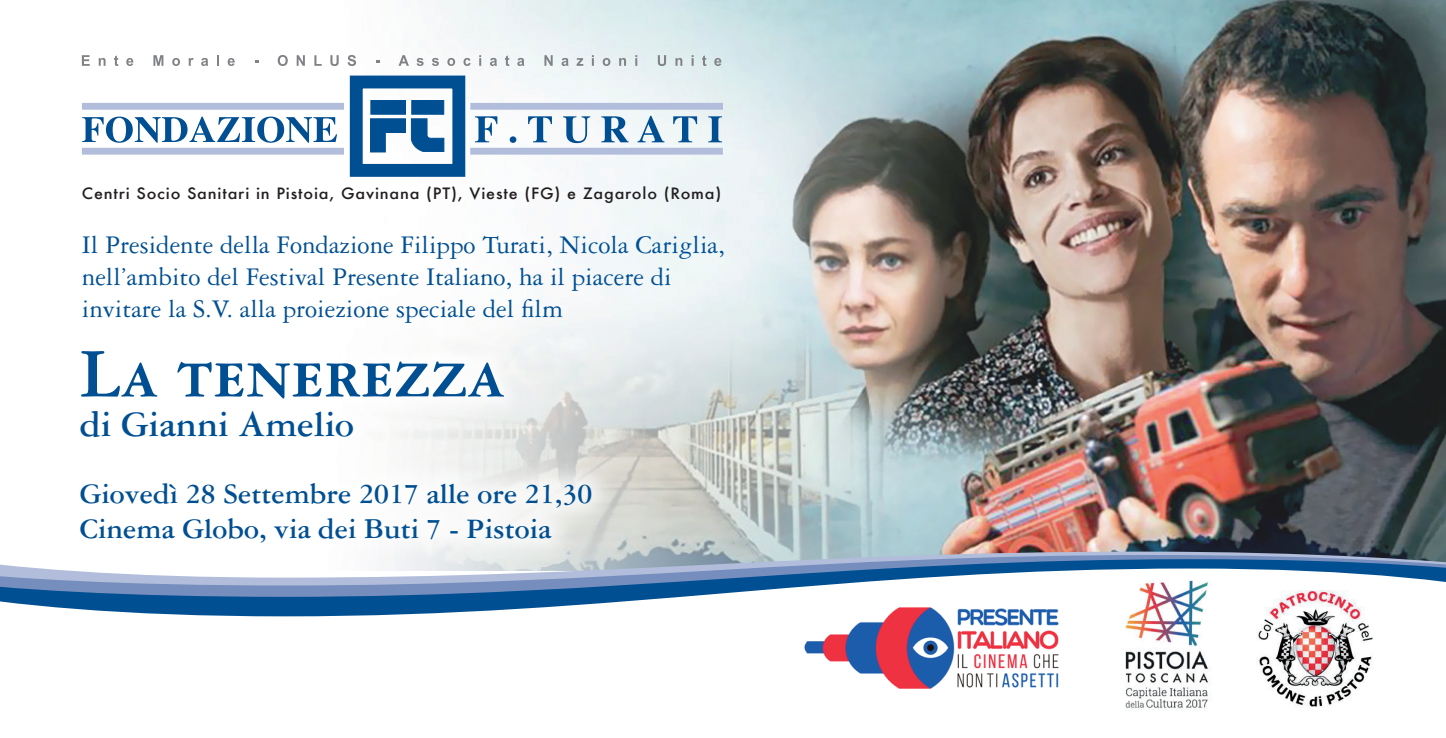
<style>
.page{position:relative;width:1446px;height:738px;background:#fff}
.page>*{position:absolute;margin:0;border:0;box-sizing:border-box;transform-origin:0 0}
.t1{font:700 73.75px "Garamond 3 LT Std";color:#004f92}
.t2{font:700 38px "Garamond 3 LT Std";color:#004f92}
.t3{font:700 30px/35px "Garamond 3 LT Std";color:#004f92}
.t4{font:27px/32px "Garamond 3 LT Std";color:#004f92}
.t5{font:500 15.25px "Futura";letter-spacing:.05em;color:#231f20;scale:1.06 1}
</style>
<div class="page">
<img style="left:286px;top:0;width:1160px;height:537px">
<img style="left:618px;top:537px;width:828px;height:17px">
<svg style="left:0;top:558px;width:1446px;height:10px;background:#678db6"></svg>
<svg style="left:0;top:568px;width:1446px;height:49px"></svg>
<svg style="left:82px;top:55px;width:8px;height:11px"></svg>
<svg style="left:99px;top:58px;width:7px;height:8px"></svg>
<svg style="left:114px;top:55px;width:4px;height:11px"></svg>
<svg style="left:126px;top:58px;width:7px;height:8px"></svg>
<svg style="left:153px;top:55px;width:10px;height:11px"></svg>
<svg style="left:172px;top:58px;width:8px;height:8px"></svg>
<svg style="left:189px;top:58px;width:5px;height:8px"></svg>
<svg style="left:201px;top:58px;width:7px;height:8px"></svg>
<svg style="left:217px;top:55px;width:2px;height:11px"></svg>
<svg style="left:228px;top:58px;width:7px;height:8px"></svg>
<svg style="left:278px;top:55px;width:10px;height:11px"></svg>
<svg style="left:297px;top:55px;width:8px;height:11px"></svg>
<svg style="left:314px;top:55px;width:8px;height:11px"></svg>
<svg style="left:330px;top:55px;width:9px;height:11px"></svg>
<svg style="left:348px;top:55px;width:8px;height:11px"></svg>
<svg style="left:398px;top:55px;width:11px;height:11px"></svg>
<svg style="left:416px;top:58px;width:8px;height:8px"></svg>
<svg style="left:432px;top:58px;width:7px;height:8px"></svg>
<svg style="left:447px;top:58px;width:8px;height:8px"></svg>
<svg style="left:463px;top:58px;width:7px;height:8px"></svg>
<svg style="left:479px;top:55px;width:2px;height:11px"></svg>
<svg style="left:490px;top:58px;width:7px;height:8px"></svg>
<svg style="left:505px;top:55px;width:4px;height:11px"></svg>
<svg style="left:517px;top:58px;width:7px;height:8px"></svg>
<svg style="left:544px;top:55px;width:9px;height:11px"></svg>
<svg style="left:561px;top:58px;width:8px;height:8px"></svg>
<svg style="left:576px;top:58px;width:7px;height:8px"></svg>
<svg style="left:592px;top:55px;width:2px;height:11px"></svg>
<svg style="left:603px;top:58px;width:7px;height:8px"></svg>
<svg style="left:619px;top:58px;width:7px;height:8px"></svg>
<svg style="left:635px;top:55px;width:2px;height:11px"></svg>
<svg style="left:658px;top:55px;width:8px;height:11px"></svg>
<svg style="left:675px;top:58px;width:7px;height:8px"></svg>
<svg style="left:691px;top:55px;width:2px;height:11px"></svg>
<svg style="left:702px;top:55px;width:4px;height:11px"></svg>
<svg style="left:714px;top:58px;width:7px;height:8px"></svg>
<div style="left:371px;top:100px;width:34px;height:14px;background:#004f92"></div>
<div style="left:412px;top:100px;width:32px;height:14px;background:#004f92"></div>
<svg style="left:370px;top:118px;width:74px;height:34px"></svg>
<div style="left:350px;top:75px;width:115px;height:102px;border:13px solid #004f92"></div>
<div style="left:82px;top:103px;width:262px;height:7px;background:#b1bdda"></div>
<div style="left:82px;top:148px;width:262px;height:6px;background:#b1bdda"></div>
<svg style="left:82px;top:116px;width:255px;height:27px"></svg>
<svg style="left:475px;top:116px;width:22px;height:26px"></svg>
<svg style="left:510px;top:136px;width:6px;height:7px"></svg>
<svg style="left:528px;top:116px;width:24px;height:26px"></svg>
<svg style="left:563px;top:116px;width:27px;height:27px"></svg>
<svg style="left:601px;top:116px;width:27px;height:26px"></svg>
<svg style="left:637px;top:116px;width:27px;height:26px"></svg>
<svg style="left:673px;top:116px;width:24px;height:26px"></svg>
<svg style="left:708px;top:116px;width:14px;height:26px"></svg>
<div style="left:470px;top:103px;width:253px;height:7px;background:#b1bdda"></div>
<div style="left:470px;top:148px;width:253px;height:6px;background:#b1bdda"></div>
<img style="left:1256px;top:589px;width:122px;height:118px">
<img style="left:799px;top:593px;width:266px;height:96px">
<img style="left:1111px;top:577px;width:110px;height:132px">
<div style="left:54px;top:456px;width:564px;height:111px;background:#fff;opacity:.75"></div>
<div style="left:59px;top:328px;width:466px;height:131px;background:#fff"></div>
<p class="t5" style="left:82px;top:183px;width:605px">Centri Socio Sanitari in Pistoia, Gavinana (PT), Vieste (FG) e Zagarolo (Roma)</p>
<p class="t4" style="left:82px;top:228px;width:644px">Il Presidente della Fondazione Filippo Turati, Nicola Cariglia, nell’ambito del Festival Presente Italiano, ha il piacere di invitare la S.V. alla proiezione speciale del film</p>
<h1 class="t1" style="left:80px;top:333px;width:426px">La tenerezza</h1>
<h2 class="t2" style="left:80px;top:403px;width:276px">di Gianni Amelio</h2>
<p class="t3" style="left:80px;top:475px;width:514px">Giovedì 28 Settembre 2017 alle ore 21,30<br>Cinema Globo, via dei Buti 7 - Pistoia</p>
</div>
